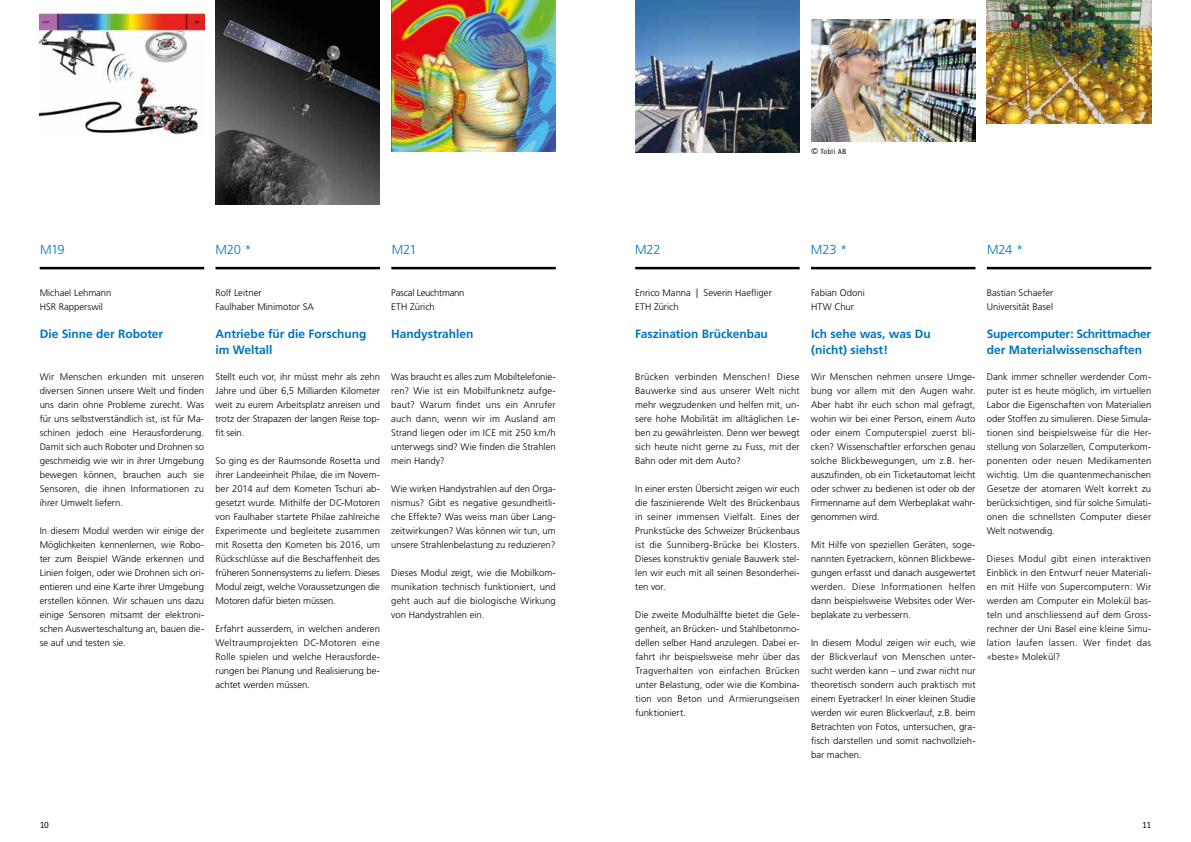
<style>
.page{position:relative;width:1191px;height:842px;background:#fff}
.page>*{position:absolute;margin:0;border:0;box-sizing:border-box;transform-origin:0 0}
.t1{font:300 13px "Frutiger CE";letter-spacing:-.02em;color:#0075bf}
.t2{font:700 12px/16px "Frutiger CE";letter-spacing:-.005em;color:#0075bf}
.t3{font:300 9.5px/14px "Frutiger CE";color:#000;text-align:justify}
.t4{font:300 9.5px/14px "Frutiger CE";letter-spacing:-.025em;color:#000}
.t5{font:9.5px "Officina Sans";color:#000}
.t6{font:7.5px "Officina Sans";letter-spacing:.015em;color:#000}
.s1{font-size:13px}
</style>
<div class="page">
<img style="left:986px;top:0;width:165px;height:123px">
<img style="left:811px;top:20px;width:164px;height:122px">
<img style="left:635px;top:0;width:164px;height:152px">
<img style="left:391px;top:0;width:165px;height:152px">
<img style="left:40px;top:6px;width:164px;height:129px">
<img style="left:215px;top:0;width:165px;height:204px">
<hr style="left:391px;top:267px;width:165px;height:2px;background:#000">
<hr style="left:986px;top:267px;width:165px;height:2px;background:#000">
<hr style="left:40px;top:267px;width:164px;height:2px;background:#000">
<hr style="left:635px;top:267px;width:164px;height:2px;background:#000">
<hr style="left:215px;top:267px;width:165px;height:2px;background:#000">
<hr style="left:811px;top:267px;width:164px;height:2px;background:#000">
<p class="t6" style="left:811px;top:147px;width:37px"><span class="s1">©</span> Tobii AB</p>
<h1 class="t1" style="left:40px;top:242px;width:26px">M19</h1>
<h1 class="t1" style="left:215px;top:242px;width:38px">M20 *</h1>
<h1 class="t1" style="left:392px;top:242px;width:26px">M21</h1>
<h1 class="t1" style="left:635px;top:242px;width:27px">M22</h1>
<h1 class="t1" style="left:811px;top:242px;width:38px">M23 *</h1>
<h1 class="t1" style="left:987px;top:242px;width:38px">M24 *</h1>
<p class="t3" style="left:40px;top:286px;width:73px">Michael Lehmann<br>HSR Rapperswil</p>
<p class="t2" style="left:40px;top:326px;width:125px">Die Sinne der Roboter</p>
<p class="t3" style="left:40px;top:370px;width:166px">Wir Menschen erkunden mit unseren diversen Sinnen unsere Welt und finden uns darin ohne Probleme zurecht. Was für uns selbstverständlich ist, ist für Ma&shy;schinen jedoch eine Herausforderung.<br>Damit sich auch Roboter und Drohnen so geschmeidig wie wir in ihrer Umgebung bewegen können, brauchen auch sie Sensoren, die ihnen Informationen zu ihrer Umwelt liefern.</p>
<p class="t3" style="left:40px;top:524px;width:166px">In diesem Modul werden wir einige der Möglichkeiten kennenlernen, wie Robo&shy;ter zum Beispiel Wände erkennen und Linien folgen, oder wie Drohnen sich ori&shy;entieren und eine Karte ihrer Umgebung erstellen können. Wir schauen uns dazu einige Sensoren mitsamt der elektroni&shy;schen Auswerteschaltung an, bauen die&shy;se auf und testen sie.</p>
<p class="t3" style="left:215px;top:286px;width:100px">Rolf Leitner<br>Faulhaber Minimotor SA</p>
<p class="t2" style="left:215px;top:326px;width:152px">Antriebe für die Forschung im Weltall</p>
<p class="t3" style="left:215px;top:370px;width:166px">Stellt euch vor, ihr müsst mehr als zehn Jahre und über 6,5 Milliarden Kilometer weit zu eurem Arbeitsplatz anreisen und trotz der Strapazen der langen Reise top&shy;fit sein.</p>
<p class="t3" style="left:215px;top:454px;width:166px">So ging es der Raumsonde Rosetta und ihrer Landeeinheit Philae, die im Novem&shy;ber 2014 auf dem Kometen Tschuri ab&shy;gesetzt wurde. Mithilfe der DC-Motoren von Faulhaber startete Philae zahlreiche Experimente und begleitete zusammen mit Rosetta den Kometen bis 2016, um Rückschlüsse auf die Beschaffenheit des früheren Sonnensystems zu liefern. Dieses Modul zeigt, welche Voraussetzungen die Motoren dafür bieten müssen.</p>
<p class="t3" style="left:215px;top:622px;width:166px">Erfahrt ausserdem, in welchen anderen Weltraumprojekten DC-Motoren eine Rolle spielen und welche Herausforde&shy;rungen bei Planung und Realisierung be&shy;achtet werden müssen.</p>
<p class="t4" style="left:391px;top:286px;width:75px">Pascal Leuchtmann<br>ETH Zürich</p>
<p class="t2" style="left:391px;top:326px;width:84px">Handystrahlen</p>
<p class="t3" style="left:391px;top:370px;width:166px">Was braucht es alles zum Mobiltelefonie&shy;ren? Wie ist ein Mobilfunknetz aufge&shy;baut? Warum findet uns ein Anrufer auch dann, wenn wir im Ausland am Strand liegen oder im ICE mit 250 km/h unterwegs sind? Wie finden die Strahlen mein Handy?</p>
<p class="t3" style="left:391px;top:482px;width:166px">Wie wirken Handystrahlen auf den Orga&shy;nismus? Gibt es negative gesundheitli&shy;che Effekte? Was weiss man über Lang&shy;zeitwirkungen? Was können wir tun, um unsere Strahlenbelastung zu reduzieren?</p>
<p class="t3" style="left:391px;top:566px;width:166px">Dieses Modul zeigt, wie die Mobilkom&shy;munikation technisch funktioniert, und geht auch auf die biologische Wirkung von Handystrahlen ein.</p>
<p class="t3" style="left:635px;top:286px;width:138px">Enrico Manna | Severin Haefliger<br>ETH Zürich</p>
<p class="t2" style="left:635px;top:326px;width:134px">Faszination Brückenbau</p>
<p class="t3" style="left:635px;top:370px;width:166px">Brücken verbinden Menschen! Diese Bauwerke sind aus unserer Welt nicht mehr wegzudenken und helfen mit, un&shy;sere hohe Mobilität im alltäglichen Le&shy;ben zu gewährleisten. Denn wer bewegt sich heute nicht gerne zu Fuss, mit der Bahn oder mit dem Auto?</p>
<p class="t3" style="left:635px;top:482px;width:166px">In einer ersten Übersicht zeigen wir euch die faszinierende Welt des Brückenbaus in seiner immensen Vielfalt. Eines der Prunkstücke des Schweizer Brückenbaus ist die Sunniberg-Brücke bei Klosters.<br>Dieses konstruktiv geniale Bauwerk stel&shy;len wir euch mit all seinen Besonderhei&shy;ten vor.</p>
<p class="t3" style="left:635px;top:608px;width:166px">Die zweite Modulhälfte bietet die Gele&shy;genheit, an Brücken- und Stahlbetonmo&shy;dellen selber Hand anzulegen. Dabei er&shy;fahrt ihr beispielsweise mehr über das Tragverhalten von einfachen Brücken unter Belastung, oder wie die Kombina&shy;tion von Beton und Armierungseisen funktioniert.</p>
<p class="t3" style="left:811px;top:286px;width:55px">Fabian Odoni<br>HTW Chur</p>
<p class="t2" style="left:811px;top:326px;width:121px">Ich sehe was, was Du (nicht) siehst!</p>
<p class="t3" style="left:811px;top:370px;width:166px">Wir Menschen nehmen unsere Umge&shy;bung vor allem mit den Augen wahr.<br>Aber habt ihr euch schon mal gefragt, wohin wir bei einer Person, einem Auto oder einem Computerspiel zuerst bli&shy;cken? Wissenschaftler erforschen genau solche Blickbewegungen, um z.B. her&shy;auszufinden, ob ein Ticketautomat leicht oder schwer zu bedienen ist oder ob der Firmenname auf dem Werbeplakat wahr&shy;genommen wird.</p>
<p class="t3" style="left:811px;top:538px;width:166px">Mit Hilfe von speziellen Geräten, soge&shy;nannten Eyetrackern, können Blickbewe&shy;gungen erfasst und danach ausgewertet werden. Diese Informationen helfen dann beispielsweise Websites oder Wer&shy;beplakate zu verbessern.</p>
<p class="t3" style="left:811px;top:636px;width:166px">In diesem Modul zeigen wir euch, wie der Blickverlauf von Menschen unter&shy;sucht werden kann – und zwar nicht nur theoretisch sondern auch praktisch mit einem Eyetracker! In einer kleinen Studie werden wir euren Blickverlauf, z.B. beim Betrachten von Fotos, untersuchen, gra&shy;fisch darstellen und somit nachvollzieh&shy;bar machen.</p>
<p class="t3" style="left:986px;top:286px;width:68px">Bastian Schaefer<br>Universität Basel</p>
<p class="t2" style="left:986px;top:326px;width:166px">Supercomputer: Schrittmacher der Materialwissenschaften</p>
<p class="t3" style="left:986px;top:370px;width:166px">Dank immer schneller werdender Com&shy;puter ist es heute möglich, im virtuellen Labor die Eigenschaften von Materialien oder Stoffen zu simulieren. Diese Simula&shy;tionen sind beispielsweise für die Her&shy;stellung von Solarzellen, Computerkom&shy;ponenten oder neuen Medikamenten wichtig. Um die quantenmechanischen Gesetze der atomaren Welt korrekt zu berücksichtigen, sind für solche Simulati&shy;onen die schnellsten Computer dieser Welt notwendig.</p>
<p class="t3" style="left:986px;top:552px;width:166px">Dieses Modul gibt einen interaktiven Einblick in den Entwurf neuer Materiali&shy;en mit Hilfe von Supercomputern: Wir werden am Computer ein Molekül bas&shy;teln und anschliessend auf dem Gross&shy;rechner der Uni Basel eine kleine Simu&shy;lation laufen lassen. Wer findet das «beste» Molekül?</p>
<p class="t5" style="left:40px;top:819px;width:11px">10</p>
<p class="t5" style="left:1142px;top:819px;width:11px">11</p>
</div>
